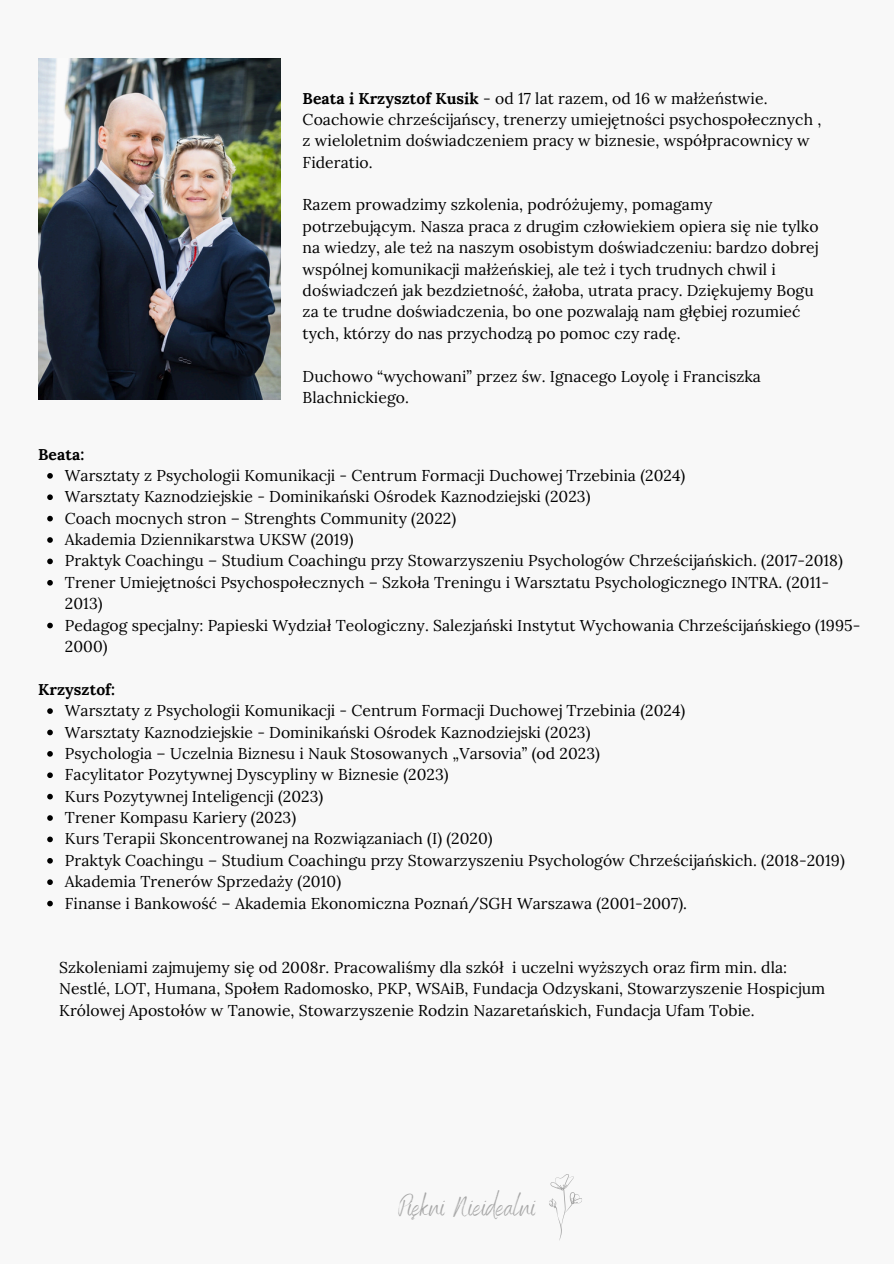
<style>
.page{position:relative;width:894px;height:1264px;background:#fff}
.page>*{position:absolute;margin:0;border:0;box-sizing:border-box;transform-origin:0 0}
.t1{font:29.25px "Benedict";letter-spacing:.005em;color:#a6a6a6}
.t2{font:15.75px/21.3px "Lora";letter-spacing:.005em;color:#000}
.t3{font:700 15.75px "Lora";letter-spacing:.005em;color:#000}
.s1{font-weight:700}
</style>
<div class="page">
<div style="left:0;top:0;width:893px;height:1263px;background:#f8f8f8"></div>
<svg style="left:549px;top:1174px;width:33px;height:66px"></svg>
<img style="left:38px;top:59px;width:242px;height:341px">
<svg style="left:47px;top:473px;width:6px;height:5px"></svg>
<svg style="left:47px;top:494px;width:6px;height:6px"></svg>
<svg style="left:47px;top:516px;width:6px;height:5px"></svg>
<svg style="left:47px;top:537px;width:6px;height:6px"></svg>
<svg style="left:47px;top:558px;width:6px;height:6px"></svg>
<svg style="left:47px;top:580px;width:6px;height:5px"></svg>
<svg style="left:47px;top:622px;width:6px;height:6px"></svg>
<svg style="left:47px;top:708px;width:6px;height:6px"></svg>
<svg style="left:47px;top:729px;width:6px;height:6px"></svg>
<svg style="left:47px;top:751px;width:6px;height:5px"></svg>
<svg style="left:47px;top:772px;width:6px;height:6px"></svg>
<svg style="left:47px;top:793px;width:6px;height:6px"></svg>
<svg style="left:47px;top:815px;width:6px;height:5px"></svg>
<svg style="left:47px;top:836px;width:6px;height:6px"></svg>
<svg style="left:47px;top:858px;width:6px;height:5px"></svg>
<svg style="left:47px;top:879px;width:6px;height:6px"></svg>
<svg style="left:47px;top:900px;width:6px;height:6px"></svg>
<p class="t2" style="left:302px;top:87px;width:466px"><span class="s1">Beata i Krzysztof Kusik</span> - od 17 lat razem, od 16 w małżeństwie.</p>
<p class="t2" style="left:302px;top:108px;width:520px">Coachowie chrześcijańscy, trenerzy umiejętności psychospołecznych , z wieloletnim doświadczeniem pracy w biznesie, współpracownicy w<br>Fideratio.</p>
<p class="t2" style="left:302px;top:194px;width:517px">Razem prowadzimy szkolenia, podróżujemy, pomagamy potrzebującym. Nasza praca z drugim człowiekiem opiera się nie tylko na wiedzy, ale też na naszym osobistym doświadczeniu: bardzo dobrej wspólnej komunikacji małżeńskiej, ale też i tych trudnych chwil i doświadczeń jak bezdzietność, żałoba, utrata pracy. Dziękujemy Bogu za te trudne doświadczenia, bo one pozwalają nam głębiej rozumieć tych, którzy do nas przychodzą po pomoc czy radę.</p>
<p class="t2" style="left:302px;top:365px;width:460px">Duchowo “wychowani” przez św. Ignacego Loyolę i Franciszka<br>Blachnickiego.</p>
<p class="t3" style="left:38px;top:443px;width:47px">Beata:</p>
<p class="t2" style="left:65px;top:464px;width:621px">Warsztaty z Psychologii Komunikacji - Centrum Formacji Duchowej Trzebinia (2024)</p>
<p class="t2" style="left:65px;top:486px;width:527px">Warsztaty Kaznodziejskie - Dominikański Ośrodek Kaznodziejski (2023)</p>
<h2 class="t2" style="left:65px;top:507px;width:393px">Coach mocnych stron – Strenghts Community (2022)</h2>
<p class="t2" style="left:65px;top:528px;width:290px">Akademia Dziennikarstwa UKSW (2019)</p>
<p class="t2" style="left:65px;top:550px;width:779px">Praktyk Coachingu – Studium Coachingu przy Stowarzyszeniu Psychologów Chrześcijańskich. (2017-2018)</p>
<p class="t2" style="left:65px;top:571px;width:765px">Trener Umiejętności Psychospołecznych – Szkoła Treningu i Warsztatu Psychologicznego INTRA. (2011-<br>2013)</p>
<p class="t2" style="left:65px;top:614px;width:796px">Pedagog specjalny: Papieski Wydział Teologiczny. Salezjański Instytut Wychowania Chrześcijańskiego (1995-<br>2000)</p>
<p class="t3" style="left:38px;top:679px;width:78px">Krzysztof:</p>
<p class="t2" style="left:65px;top:699px;width:621px">Warsztaty z Psychologii Komunikacji - Centrum Formacji Duchowej Trzebinia (2024)</p>
<p class="t2" style="left:65px;top:721px;width:527px">Warsztaty Kaznodziejskie - Dominikański Ośrodek Kaznodziejski (2023)</p>
<h2 class="t2" style="left:65px;top:742px;width:536px">Psychologia – Uczelnia Biznesu i Nauk Stosowanych „Varsovia” (od 2023)</h2>
<p class="t2" style="left:65px;top:764px;width:385px">Facylitator Pozytywnej Dyscypliny w Biznesie (2023)</p>
<p class="t2" style="left:65px;top:785px;width:260px">Kurs Pozytywnej Inteligencji (2023)</p>
<p class="t2" style="left:65px;top:806px;width:233px">Trener Kompasu Kariery (2023)</p>
<p class="t2" style="left:65px;top:828px;width:429px">Kurs Terapii Skoncentrowanej na Rozwiązaniach (I) (2020)</p>
<p class="t2" style="left:65px;top:849px;width:781px">Praktyk Coachingu – Studium Coachingu przy Stowarzyszeniu Psychologów Chrześcijańskich. (2018-2019)</p>
<p class="t2" style="left:65px;top:870px;width:278px">Akademia Trenerów Sprzedaży (2010)</p>
<p class="t2" style="left:65px;top:892px;width:623px">Finanse i Bankowość – Akademia Ekonomiczna Poznań/SGH Warszawa (2001-2007).</p>
<p class="t2" style="left:59px;top:956px;width:729px">Szkoleniami zajmujemy się od 2008r. Pracowaliśmy dla szkół i uczelni wyższych oraz firm min. dla:</p>
<p class="t2" style="left:59px;top:977px;width:767px">Nestlé, LOT, Humana, Społem Radomosko, PKP, WSAiB, Fundacja Odzyskani, Stowarzyszenie Hospicjum</p>
<p class="t2" style="left:59px;top:999px;width:696px">Królowej Apostołów w Tanowie, Stowarzyszenie Rodzin Nazaretańskich, Fundacja Ufam Tobie.</p>
<p class="t1" style="left:398px;top:1188px;width:138px">Piękni Nieidealni</p>
</div>
